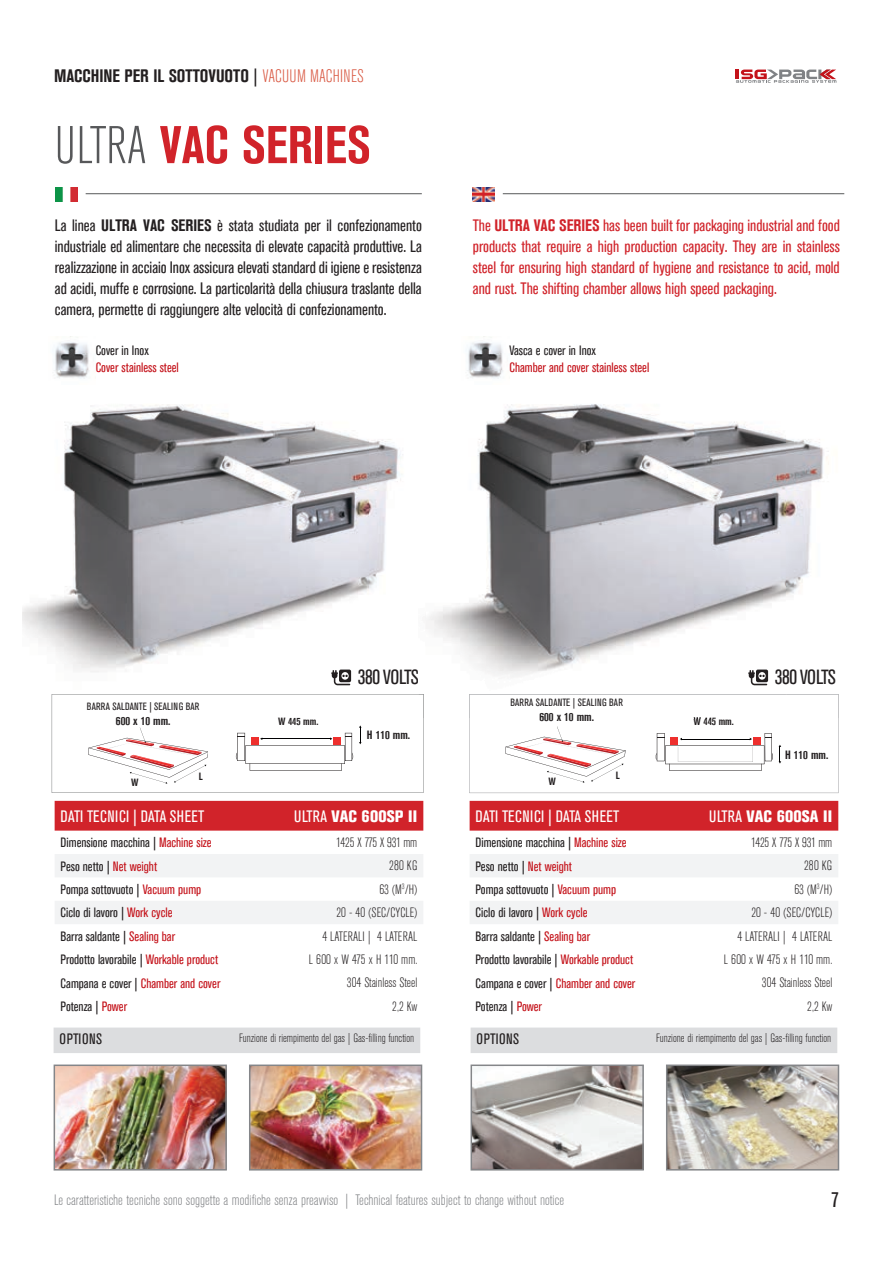
<style>
.page{position:relative;width:893px;height:1263px;background:#fff}
.page>*{position:absolute;margin:0;border:0;box-sizing:border-box;transform-origin:0 0}
.t1{font:700 condensed 52.5px "Akzidenz Grotesk BE";color:#d1232a}
.t2{font:condensed 21px "Akzidenz Grotesk BE";color:#231f20}
.t3{font:condensed 20.4px "Akzidenz Grotesk BE";letter-spacing:-.02em;color:#231f20}
.t4{font:700 condensed 18px "Akzidenz Grotesk BE";color:#231f20}
.t5{font:condensed 16.5px/21px "Akzidenz Grotesk BE";color:#231f20;text-align:justify}
.t6{font:condensed 16.5px/21px "Akzidenz Grotesk BE";color:#d1232a;text-align:justify}
.t7{font:condensed 16.5px "Akzidenz Grotesk BE";letter-spacing:.02em;color:#fff}
.t8{font:800 condensed 16.5px "Akzidenz Grotesk BE";letter-spacing:.015em;color:#fff}
.t9{font:300 condensed 15px "Akzidenz Grotesk BE";color:#808285}
.t10{font:condensed 15px "Akzidenz Grotesk BE";letter-spacing:.03em;color:#231f20}
.t11{font:condensed 13.5px "Akzidenz Grotesk BE";color:#231f20}
.t12{font:300 condensed 13.5px "Akzidenz Grotesk BE";color:#231f20}
.t13{font:condensed 13.5px "Akzidenz Grotesk BE";color:#c4121a}
.t14{font:300 condensed 13.5px "Akzidenz Grotesk BE";letter-spacing:-.02em;color:#231f20}
.t15{font:300 condensed 12px "Akzidenz Grotesk BE";color:#231f20}
.t16{font:700 condensed 12px "Akzidenz Grotesk BE";color:#231f20}
.t17{font:condensed 10.5px "Akzidenz Grotesk BE";letter-spacing:.02em;color:#231f20}
.t18{font:700 condensed 10.5px "Akzidenz Grotesk BE";color:#231f20}
.s1{font-weight:300;color:#d95842}
.s2{font-weight:300;color:#57585a}
.s3{font-weight:700}
.s4{font-weight:400}
.s5{color:#c4121a}
.s6{color:#231f20}
</style>
<div class="page">
<svg style="left:736px;top:70px;width:100px;height:13px"></svg>
<img style="left:56px;top:187px;width:21px;height:14px">
<hr style="left:86px;top:193px;width:336px;height:1px;background:#57585a">
<img style="left:473px;top:187px;width:21px;height:14px">
<hr style="left:503px;top:193px;width:341px;height:1px;background:#57585a">
<div style="left:54px;top:1027px;width:366px;height:26px;background:#dcdddf"></div>
<div style="left:471px;top:1027px;width:366px;height:26px;background:#dcdddf"></div>
<img style="left:22px;top:404px;width:381px;height:282px">
<img style="left:358px;top:670px;width:45px;height:14px">
<img style="left:57px;top:1067px;width:167px;height:100px">
<div style="left:54px;top:1064px;width:173px;height:106px;border:2px solid #848689"></div>
<img style="left:252px;top:1067px;width:167px;height:100px">
<div style="left:249px;top:1064px;width:173px;height:106px;border:2px solid #848689"></div>
<div style="left:55px;top:801px;width:368px;height:30px;background:#d1232a"></div>
<svg style="left:55px;top:854px;width:368px;height:70px"></svg>
<svg style="left:331px;top:669px;width:20px;height:16px"></svg>
<img style="left:54px;top:336px;width:35px;height:43px">
<img style="left:426px;top:404px;width:360px;height:267px">
<img style="left:786px;top:439px;width:43px;height:157px">
<img style="left:485px;top:671px;width:284px;height:15px">
<img style="left:474px;top:1067px;width:167px;height:100px">
<div style="left:471px;top:1064px;width:173px;height:106px;border:2px solid #848689"></div>
<img style="left:669px;top:1067px;width:167px;height:100px">
<div style="left:666px;top:1064px;width:173px;height:106px;border:2px solid #848689"></div>
<div style="left:470px;top:801px;width:368px;height:30px;background:#d1232a"></div>
<svg style="left:470px;top:854px;width:368px;height:70px"></svg>
<svg style="left:748px;top:669px;width:20px;height:16px"></svg>
<img style="left:467px;top:336px;width:36px;height:43px">
<svg style="left:52px;top:694px;width:372px;height:99px"></svg>
<svg style="left:469px;top:694px;width:369px;height:99px"></svg>
<h3 class="t4" style="left:54px;top:66px;width:311px">MACCHINE PER IL SOTTOVUOTO | <span class="s1">VACUUM MACHINES</span></h3>
<h1 class="t1" style="left:55px;top:115px;width:317px"><span class="s2">ULTRA</span> VAC SERIES</h1>
<p class="t5" style="left:55px;top:215px;width:368px">La linea <span class="s3">ULTRA VAC SERIES</span> è stata studiata per il confezionamento industriale ed alimentare che necessita di elevate capacità produttive. La realizzazione in acciaio Inox assicura elevati standard di igiene e resistenza ad acidi, muffe e corrosione. La particolarità della chiusura traslante della camera, permette di raggiungere alte velocità di confezionamento.</p>
<p class="t11" style="left:96px;top:343px;width:55px">Cover in Inox</p>
<p class="t13" style="left:96px;top:359px;width:85px">Cover stainless steel</p>
<p class="t6" style="left:473px;top:215px;width:368px">The <span class="s3">ULTRA VAC SERIES</span> has been built for packaging industrial and food products that require a high production capacity. They are in stainless steel for ensuring high standard of hygiene and resistance to acid, mold and rust. The shifting chamber allows high speed packaging.</p>
<p class="t11" style="left:509px;top:343px;width:88px">Vasca e cover in Inox</p>
<p class="t13" style="left:509px;top:359px;width:141px">Chamber and cover stainless steel</p>
<h3 class="t3" style="left:358px;top:666px;width:63px">380 VOLTS</h3>
<h3 class="t3" style="left:775px;top:666px;width:63px">380 VOLTS</h3>
<p class="t17" style="left:87px;top:700px;width:114px">BARRA SALDANTE | SEALING BAR</p>
<p class="t16" style="left:116px;top:714px;width:56px">600 x 10 mm.</p>
<p class="t17" style="left:510px;top:696px;width:114px">BARRA SALDANTE | SEALING BAR</p>
<p class="t16" style="left:539px;top:710px;width:56px">600 x 10 mm.</p>
<p class="t18" style="left:278px;top:715px;width:42px">W 445 mm.</p>
<p class="t18" style="left:693px;top:715px;width:42px">W 445 mm.</p>
<p class="t16" style="left:367px;top:728px;width:45px">H 110 mm.</p>
<p class="t18" style="left:199px;top:770px;width:5px">L</p>
<p class="t18" style="left:616px;top:769px;width:5px">L</p>
<p class="t18" style="left:131px;top:776px;width:9px">W</p>
<p class="t18" style="left:548px;top:775px;width:9px">W</p>
<p class="t16" style="left:785px;top:747px;width:45px">H 110 mm.</p>
<p class="t7" style="left:61px;top:807px;width:145px">DATI TECNICI | DATA SHEET</p>
<p class="t8" style="left:294px;top:806px;width:125px"><span class="s4">ULTRA</span> VAC 600SP II</p>
<p class="t11" style="left:61px;top:835px;width:153px">Dimensione macchina | <span class="s5">Machine size</span></p>
<p class="t14" style="left:336px;top:835px;width:83px">1425 X 775 X 931 mm</p>
<p class="t11" style="left:61px;top:858px;width:98px">Peso netto | <span class="s5">Net weight</span></p>
<p class="t12" style="left:389px;top:858px;width:30px">280 KG</p>
<p class="t11" style="left:61px;top:882px;width:142px">Pompa sottovuoto | <span class="s5">Vacuum pump</span></p>
<p class="t12" style="left:379px;top:882px;width:39px">63 (M<sup>3</sup>/H)</p>
<p class="t11" style="left:61px;top:905px;width:113px">Ciclo di lavoro | <span class="s5">Work cycle</span></p>
<p class="t12" style="left:336px;top:905px;width:82px">20 - 40 (SEC/CYCLE)</p>
<p class="t11" style="left:61px;top:929px;width:116px">Barra saldante | <span class="s5">Sealing bar</span></p>
<p class="t12" style="left:322px;top:929px;width:96px">4 LATERALI | 4 LATERAL</p>
<p class="t11" style="left:61px;top:952px;width:159px">Prodotto lavorabile | <span class="s5">Workable product</span></p>
<p class="t12" style="left:309px;top:952px;width:110px">L 600 x W 475 x H 110 mm.</p>
<p class="t13" style="left:61px;top:975px;width:161px"><span class="s6">Campana e cover |</span> Chamber and cover</p>
<p class="t12" style="left:347px;top:975px;width:72px">304 Stainless Steel</p>
<p class="t11" style="left:61px;top:999px;width:68px">Potenza | <span class="s5">Power</span></p>
<p class="t12" style="left:392px;top:999px;width:27px">2,2 Kw</p>
<p class="t7" style="left:476px;top:807px;width:145px">DATI TECNICI | DATA SHEET</p>
<p class="t8" style="left:709px;top:806px;width:125px"><span class="s4">ULTRA</span> VAC 600SA II</p>
<p class="t11" style="left:476px;top:835px;width:153px">Dimensione macchina | <span class="s5">Machine size</span></p>
<p class="t14" style="left:751px;top:835px;width:83px">1425 X 775 X 931 mm</p>
<p class="t11" style="left:476px;top:858px;width:98px">Peso netto | <span class="s5">Net weight</span></p>
<p class="t12" style="left:804px;top:858px;width:30px">280 KG</p>
<p class="t11" style="left:476px;top:882px;width:142px">Pompa sottovuoto | <span class="s5">Vacuum pump</span></p>
<p class="t12" style="left:794px;top:882px;width:39px">63 (M<sup>3</sup>/H)</p>
<p class="t11" style="left:476px;top:905px;width:113px">Ciclo di lavoro | <span class="s5">Work cycle</span></p>
<p class="t12" style="left:751px;top:905px;width:82px">20 - 40 (SEC/CYCLE)</p>
<p class="t11" style="left:476px;top:929px;width:116px">Barra saldante | <span class="s5">Sealing bar</span></p>
<p class="t12" style="left:737px;top:929px;width:96px">4 LATERALI | 4 LATERAL</p>
<p class="t11" style="left:476px;top:952px;width:159px">Prodotto lavorabile | <span class="s5">Workable product</span></p>
<p class="t12" style="left:724px;top:952px;width:110px">L 600 x W 475 x H 110 mm.</p>
<p class="t13" style="left:476px;top:975px;width:161px"><span class="s6">Campana e cover |</span> Chamber and cover</p>
<p class="t12" style="left:762px;top:975px;width:72px">304 Stainless Steel</p>
<p class="t11" style="left:476px;top:999px;width:68px">Potenza | <span class="s5">Power</span></p>
<p class="t12" style="left:807px;top:999px;width:27px">2,2 Kw</p>
<p class="t10" style="left:60px;top:1031px;width:44px">OPTIONS</p>
<p class="t15" style="left:239px;top:1031px;width:177px">Funzione di riempimento del gas | Gas-filling function</p>
<p class="t10" style="left:477px;top:1031px;width:44px">OPTIONS</p>
<p class="t15" style="left:656px;top:1031px;width:177px">Funzione di riempimento del gas | Gas-filling function</p>
<p class="t9" style="left:54px;top:1191px;width:512px">Le caratteristiche tecniche sono soggette a modifiche senza preavviso | Technical features subject to change without notice</p>
<h2 class="t2" style="left:831px;top:1188px;width:9px">7</h2>
</div>
